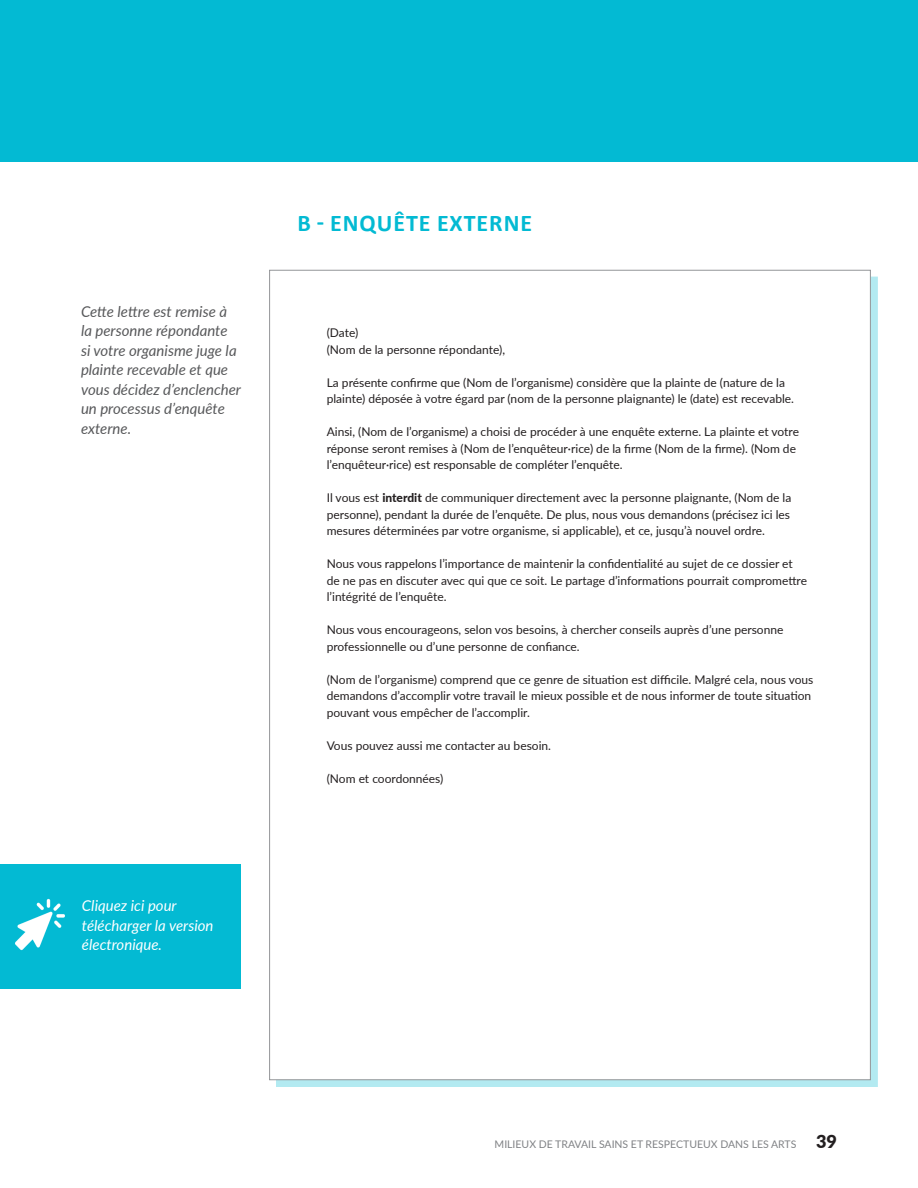
<style>
.page{position:relative;width:918px;height:1188px;background:#fff}
.page>*{position:absolute;margin:0;border:0;box-sizing:border-box;transform-origin:0 0}
.sous_titre_3{font:700 24px "Calibri";letter-spacing:.04em;color:#03bad3}
.Body_texte_italique{font:italic 15px/19.5px "Lato";color:#57585a}
.Body_texte_italique-2{font:italic 15px/19.5px "Lato";color:#fff}
.Body_texte_annexes{font:12px/16.5px "Lato";color:#231f20}
.t1{font:10.5px "Lato";color:#808285}
.s1{font-weight:800}
.s2{font-weight:900;font-size:18px;color:#231f20}
</style>
<div class="page">
<div style="left:269px;top:270px;width:602px;height:810px;background:#fff;border:1px solid #939598"></div>
<div style="left:0;top:0;width:918px;height:162px;background:#03bad3"></div>
<div style="left:0;top:864px;width:241px;height:124px;background:#03bad3"></div>
<img style="left:15px;top:898px;width:50px;height:53px">
<p class="Body_texte_italique" style="left:81px;top:301px;width:162px">Cette lettre est remise à la personne répondante<br>si votre organisme juge la plainte recevable et que vous décidez d’enclencher un processus d’enquête externe.</p>
<p class="Body_texte_italique-2" style="left:82px;top:895px;width:133px">Cliquez ici pour télécharger la version électronique.</p>
<p class="sous_titre_3" style="left:297px;top:207px;width:236px">B - ENQUÊTE EXTERNE</p>
<p class="Body_texte_annexes" style="left:327px;top:324px;width:33px">(Date)</p>
<p class="Body_texte_annexes" style="left:327px;top:340px;width:180px">(Nom de la personne répondante),</p>
<p class="Body_texte_annexes" style="left:327px;top:373px;width:469px">La présente confirme que (Nom de l’organisme) considère que la plainte de (nature de la plainte) déposée à votre égard par (nom de la personne plaignante) le (date) est recevable.</p>
<p class="Body_texte_annexes" style="left:327px;top:423px;width:474px">Ainsi, (Nom de l’organisme) a choisi de procéder à une enquête externe. La plainte et votre réponse seront remises à (Nom de l’enquêteur·rice) de la firme (Nom de la firme). (Nom de l’enquêteur·rice) est responsable de compléter l’enquête.</p>
<p class="Body_texte_annexes" style="left:327px;top:489px;width:466px;text-align:justify">Il vous est <span class="s1">interdit</span> de communiquer directement avec la personne plaignante, (Nom de la personne), pendant la durée de l’enquête. De plus, nous vous demandons (précisez ici les mesures déterminées par votre organisme, si applicable), et ce, jusqu’à nouvel ordre.</p>
<p class="Body_texte_annexes" style="left:327px;top:555px;width:482px">Nous vous rappelons l’importance de maintenir la confidentialité au sujet de ce dossier et de ne pas en discuter avec qui que ce soit. Le partage d’informations pourrait compromettre l’intégrité de l’enquête.</p>
<p class="Body_texte_annexes" style="left:327px;top:621px;width:458px">Nous vous encourageons, selon vos besoins, à chercher conseils auprès d’une personne professionnelle ou d’une personne de confiance.</p>
<p class="Body_texte_annexes" style="left:327px;top:670px;width:488px">(Nom de l’organisme) comprend que ce genre de situation est difficile. Malgré cela, nous vous demandons d’accomplir votre travail le mieux possible et de nous informer de toute situation pouvant vous empêcher de l’accomplir.</p>
<p class="Body_texte_annexes" style="left:327px;top:736px;width:226px">Vous pouvez aussi me contacter au besoin.</p>
<p class="Body_texte_annexes" style="left:327px;top:769px;width:118px">(Nom et coordonnées)</p>
<p class="t1" style="left:495px;top:1137px;width:344px">MILIEUX DE TRAVAIL SAINS ET RESPECTUEUX DANS LES ARTS <span class="s2">39</span></p>
</div>
